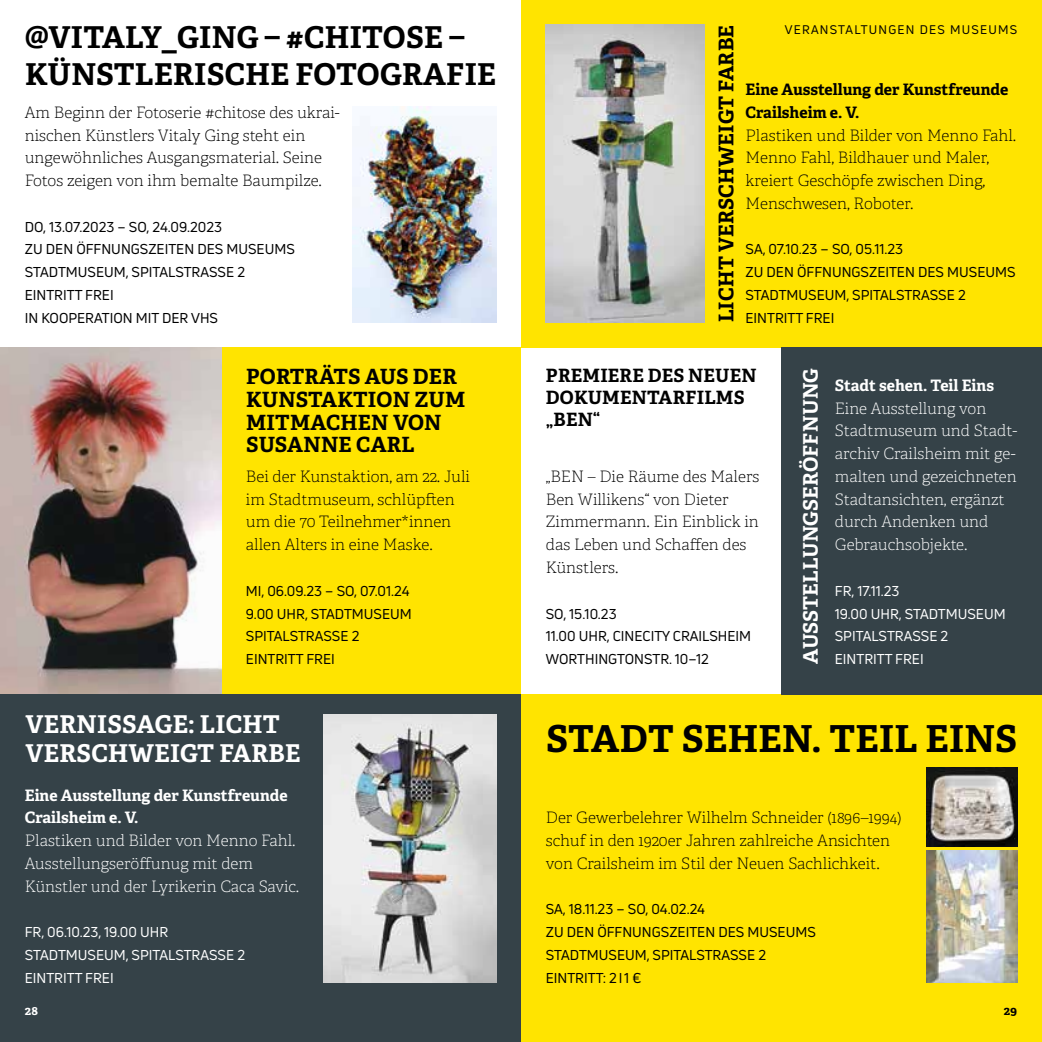
<style>
.page{position:relative;width:1042px;height:1042px;background:#fff}
.page>*{position:absolute;margin:0;border:0;box-sizing:border-box;transform-origin:0 0}
.t1{font:700 37.1px "Adelle";letter-spacing:.01em;color:#000}
.t2{font:700 30.1px/37.6px "Adelle";letter-spacing:.01em;color:#000}
.t3{font:700 24.5px/29.4px "Adelle";letter-spacing:.01em;color:#fff}
.t4{font:700 21px/22.8px "Adelle";letter-spacing:.01em;color:#000}
.t5{font:700 20.3px "Adelle";letter-spacing:.01em;color:#000}
.t6{font:700 20.12px "Adelle";letter-spacing:.01em;color:#fff}
.t7{font:700 18.38px/22.1px "Adelle";letter-spacing:.01em;color:#000}
.t8{font:100 15.75px/22.8px "Adelle";color:#000}
.t9{font:100 15.75px/22.8px "Adelle";color:#fff}
.t10{font:700 15.75px/22.8px "Adelle";color:#fff}
.t11{font:700 15.75px/22.8px "Adelle";color:#000}
.t12{font:14px/22.8px "Uni Neue";color:#000}
.t13{font:14px/22.8px "Uni Neue";color:#fff}
.t14{font:12.25px "Uni Neue";letter-spacing:.1em;color:#000}
.t15{font:700 12.25px "Adelle";color:#fff}
.t16{font:700 12.25px "Adelle";color:#000}
</style>
<div class="page">
<div style="left:221px;top:347px;width:300px;height:347px;background:#ffe400"></div>
<div style="left:521px;top:0;width:521px;height:347px;background:#ffe400"></div>
<div style="left:521px;top:694px;width:521px;height:348px;background:#ffe400"></div>
<div style="left:781px;top:347px;width:261px;height:347px;background:#354248"></div>
<img style="left:546px;top:25px;width:159px;height:298px">
<img style="left:352px;top:107px;width:144px;height:216px">
<img style="left:0;top:347px;width:221px;height:347px">
<div style="left:0;top:694px;width:521px;height:348px;background:#354248"></div>
<img style="left:324px;top:714px;width:172px;height:268px">
<img style="left:927px;top:768px;width:90px;height:78px">
<img style="left:927px;top:850px;width:90px;height:132px">
<h2 class="t2" style="left:25px;top:18px;width:473px">@VITALY_GING – #CHITOSE –<br>KÜNSTLERISCHE FOTOGRAFIE</h2>
<p class="t8" style="left:25px;top:101px;width:316px">Am Beginn der Fotoserie #chitose des ukrai&shy;nischen Künstlers Vitaly Ging steht ein ungewöhnliches Ausgangsmaterial. Seine Fotos zeigen von ihm bemalte Baumpilze.</p>
<p class="t12" style="left:25px;top:215px;width:271px">DO, 13.07.2023 – SO, 24.09.2023<br>ZU DEN ÖFFNUNGSZEITEN DES MUSEUMS<br>STADTMUSEUM, SPITALSTRASSE 2<br>EINTRITT FREI<br>IN KOOPERATION MIT DER VHS</p>
<p class="t5" style="left:713px;top:322px;width:299px;rotate:-90deg">LICHT VERSCHWEIGT FARBE</p>
<p class="t14" style="left:785px;top:22px;width:234px">VERANSTALTUNGEN DES MUSEUMS</p>
<p class="t11" style="left:745px;top:78px;width:264px">Eine Ausstellung der Kunstfreunde<br>Crailsheim e. V.</p>
<p class="t8" style="left:745px;top:124px;width:272px">Plastiken und Bilder von Menno Fahl.<br>Menno Fahl, Bildhauer und Maler, kreiert Geschöpfe zwischen Ding,<br>Menschwesen, Roboter.</p>
<p class="t12" style="left:745px;top:238px;width:271px">SA, 07.10.23 – SO, 05.11.23<br>ZU DEN ÖFFNUNGSZEITEN DES MUSEUMS<br>STADTMUSEUM, SPITALSTRASSE 2<br>EINTRITT FREI</p>
<h3 class="t4" style="left:246px;top:365px;width:221px">PORTRÄTS AUS DER<br>KUNSTAKTION ZUM<br>MITMACHEN VON<br>SUSANNE CARL</h3>
<p class="t8" style="left:246px;top:465px;width:225px">Bei der Kunstaktion, am 22. Juli im Stadtmuseum, schlüpften um die 70 Teilnehmer*innen allen Alters in eine Maske.</p>
<p class="t12" style="left:246px;top:579px;width:167px">MI, 06.09.23 – SO, 07.01.24<br>9.00 UHR, STADTMUSEUM<br>SPITALSTRASSE 2<br>EINTRITT FREI</p>
<p class="t7" style="left:546px;top:364px;width:212px">PREMIERE DES NEUEN<br>DOKUMENTARFILMS „BEN“</p>
<p class="t6" style="left:798px;top:664px;width:297px;rotate:-90deg">AUSSTELLUNGSERÖFFNUNG</p>
<p class="t8" style="left:546px;top:465px;width:215px">„BEN – Die Räume des Malers<br>Ben Willikens“ von Dieter<br>Zimmermann. Ein Einblick in das Leben und Schaffen des<br>Künstlers.</p>
<p class="t12" style="left:546px;top:602px;width:207px">SO, 15.10.23<br>11.00 UHR, CINECITY CRAILSHEIM<br>WORTHINGTONSTR. 10–12</p>
<p class="t10" style="left:835px;top:374px;width:161px">Stadt sehen. Teil Eins</p>
<p class="t9" style="left:835px;top:397px;width:184px">Eine Ausstellung von<br>Stadtmuseum und Stadt&shy;archiv Crailsheim mit ge&shy;malten und gezeichneten<br>Stadtansichten, ergänzt durch Andenken und<br>Gebrauchsobjekte.</p>
<p class="t13" style="left:835px;top:579px;width:172px">FR, 17.11.23<br>19.00 UHR, STADTMUSEUM<br>SPITALSTRASSE 2<br>EINTRITT FREI</p>
<h3 class="t3" style="left:26px;top:709px;width:276px">VERNISSAGE: LICHT<br>VERSCHWEIGT FARBE</h3>
<h1 class="t1" style="left:546px;top:715px;width:472px">STADT SEHEN. TEIL EINS</h1>
<p class="t10" style="left:25px;top:783px;width:264px">Eine Ausstellung der Kunstfreunde<br>Crailsheim e. V.</p>
<p class="t9" style="left:25px;top:829px;width:276px">Plastiken und Bilder von Menno Fahl.<br>Ausstellungseröffunug mit dem<br>Künstler und der Lyrikerin Caca Savic.</p>
<p class="t13" style="left:25px;top:920px;width:222px">FR, 06.10.23, 19.00 UHR<br>STADTMUSEUM, SPITALSTRASSE 2<br>EINTRITT FREI</p>
<p class="t8" style="left:546px;top:806px;width:357px">Der Gewerbelehrer Wilhelm Schneider (1896–1994) schuf in den 1920er Jahren zahlreiche Ansichten von Crailsheim im Stil der Neuen Sachlichkeit.</p>
<p class="t12" style="left:546px;top:898px;width:271px">SA, 18.11.23 – SO, 04.02.24<br>ZU DEN ÖFFNUNGSZEITEN DES MUSEUMS<br>STADTMUSEUM, SPITALSTRASSE 2<br>EINTRITT: 2I1 €</p>
<p class="t15" style="left:25px;top:1002px;width:15px">28</p>
<p class="t16" style="left:1004px;top:1002px;width:15px">29</p>
</div>
